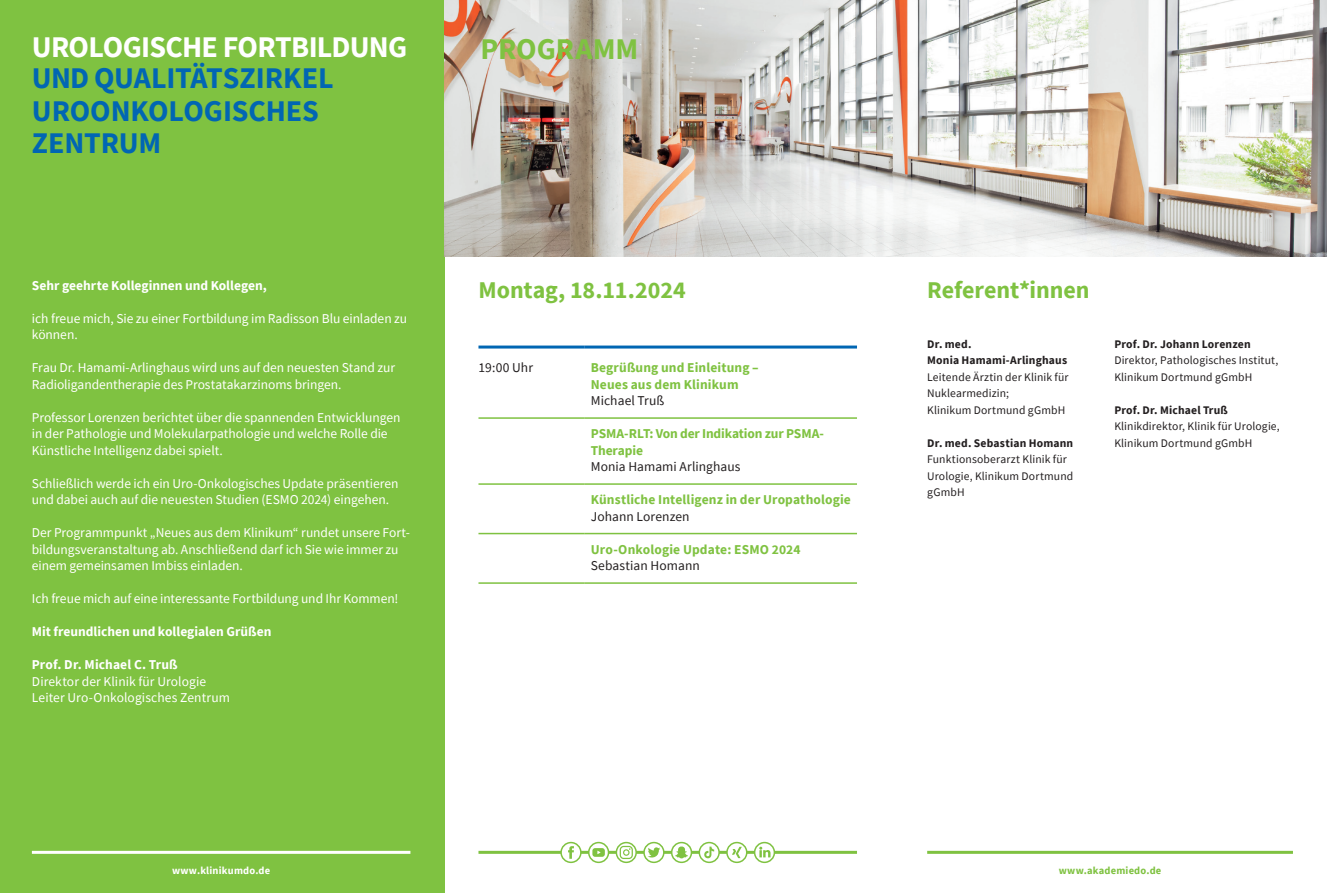
<style>
.page{position:relative;width:1327px;height:893px;background:#fff}
.page>*{position:absolute;margin:0;border:0;box-sizing:border-box;transform-origin:0 0}
.t1{font:700 30px/32.5px "Source Sans Pro";letter-spacing:-.005em;color:#0166b3}
.t2{font:700 30px "Source Sans Pro";letter-spacing:-.025em;color:#fff}
.t3{font:700 30px "Source Sans Pro";letter-spacing:-.005em;color:#7fc241}
.t4{font:700 24px "Source Sans Pro";letter-spacing:-.005em;color:#7fc241}
.t5{font:13.5px/16.5px "Source Sans Pro";letter-spacing:-.005em;color:#fff}
.t6{font:700 13.5px/16.5px "Source Sans Pro";letter-spacing:.01em;color:#7fc241}
.t7{font:700 13.5px "Source Sans Pro";color:#fff}
.t8{font:13.5px "Source Sans Pro";letter-spacing:.005em;color:#231f20}
.t9{font:700 13.5px/16.5px "Source Sans Pro";letter-spacing:-.01em;color:#7fc241}
.t10{font:11.7px/16.5px "Source Sans Pro";letter-spacing:.01em;color:#231f20}
.t11{font:700 11.7px/16.5px "Source Sans Pro";letter-spacing:.015em;color:#231f20}
.t12{font:700 10.5px "Source Sans Pro";letter-spacing:.02em;color:#fff}
.t13{font:700 10.5px "Source Sans Pro";letter-spacing:.02em;color:#7fc241}
</style>
<div class="page">
<div style="left:0;top:0;width:444px;height:893px;background:#7fc241"></div>
<hr style="left:478px;top:851px;width:379px;height:3px;background:#7fc241">
<hr style="left:32px;top:851px;width:378px;height:3px;background:#fff">
<hr style="left:927px;top:851px;width:366px;height:3px;background:#7fc241">
<hr style="left:478px;top:417px;width:107px;height:2px;background:#7fc241">
<hr style="left:585px;top:417px;width:272px;height:2px;background:#7fc241">
<hr style="left:478px;top:483px;width:107px;height:2px;background:#7fc241">
<hr style="left:585px;top:483px;width:272px;height:2px;background:#7fc241">
<hr style="left:478px;top:533px;width:107px;height:1px;background:#7fc241">
<hr style="left:585px;top:533px;width:272px;height:1px;background:#7fc241">
<hr style="left:478px;top:582px;width:107px;height:2px;background:#7fc241">
<hr style="left:585px;top:582px;width:272px;height:2px;background:#7fc241">
<hr style="left:478px;top:346px;width:107px;height:3px;background:#0166b3">
<hr style="left:585px;top:346px;width:272px;height:3px;background:#0166b3">
<img style="left:444px;top:0;width:883px;height:257px">
<svg style="left:644px;top:843px;width:20px;height:19px"></svg>
<div style="left:643px;top:842px;width:21px;height:21px;border:2px solid #7fc241;border-radius:50%"></div>
<svg style="left:648px;top:847px;width:12px;height:11px"></svg>
<div style="left:561px;top:843px;width:20px;height:19px;background:#fff;border-radius:50%"></div>
<div style="left:560px;top:842px;width:21px;height:21px;border:2px solid #7fc241;border-radius:50%"></div>
<svg style="left:568px;top:846px;width:6px;height:13px"></svg>
<div style="left:589px;top:843px;width:19px;height:19px;background:#fff;border-radius:50%"></div>
<div style="left:588px;top:842px;width:21px;height:21px;border:2px solid #7fc241;border-radius:50%"></div>
<svg style="left:592px;top:848px;width:13px;height:9px"></svg>
<svg style="left:616px;top:843px;width:20px;height:19px"></svg>
<div style="left:615px;top:842px;width:22px;height:21px;border:2px solid #7fc241;border-radius:50%"></div>
<svg style="left:620px;top:846px;width:13px;height:13px"></svg>
<svg style="left:671px;top:843px;width:20px;height:19px"></svg>
<div style="left:671px;top:842px;width:21px;height:21px;border:2px solid #7fc241;border-radius:50%"></div>
<svg style="left:675px;top:846px;width:13px;height:13px"></svg>
<svg style="left:754px;top:843px;width:20px;height:19px"></svg>
<div style="left:754px;top:842px;width:21px;height:21px;border:2px solid #7fc241;border-radius:50%"></div>
<svg style="left:759px;top:847px;width:11px;height:10px"></svg>
<svg style="left:727px;top:843px;width:20px;height:19px"></svg>
<div style="left:726px;top:842px;width:21px;height:21px;border:2px solid #7fc241;border-radius:50%"></div>
<svg style="left:732px;top:847px;width:10px;height:11px"></svg>
<svg style="left:699px;top:843px;width:20px;height:19px"></svg>
<div style="left:698px;top:842px;width:22px;height:21px;border:2px solid #7fc241;border-radius:50%"></div>
<svg style="left:703px;top:847px;width:11px;height:11px"></svg>
<h1 class="t2" style="left:32px;top:26px;width:377px">UROLOGISCHE FORTBILDUNG</h1>
<h1 class="t1" style="left:32px;top:61px;width:303px">UND QUALITÄTSZIRKEL<br>UROONKOLOGISCHES<br>ZENTRUM</h1>
<p class="t7" style="left:32px;top:276px;width:236px">Sehr geehrte Kolleginnen und Kollegen,</p>
<p class="t5" style="left:32px;top:310px;width:377px">ich freue mich, Sie zu einer Fortbildung im Radisson Blu einladen zu können.</p>
<p class="t5" style="left:32px;top:359px;width:365px">Frau Dr. Hamami-Arlinghaus wird uns auf den neuesten Stand zur<br>Radioligandentherapie des Prostatakarzinoms bringen.</p>
<p class="t5" style="left:32px;top:409px;width:370px">Professor Lorenzen berichtet über die spannenden Entwicklungen in der Pathologie und Molekularpathologie und welche Rolle die<br>Künstliche Intelligenz dabei spielt.</p>
<p class="t5" style="left:32px;top:475px;width:368px">Schließlich werde ich ein Uro-Onkologisches Update präsentieren und dabei auch auf die neuesten Studien (ESMO 2024) eingehen.</p>
<p class="t5" style="left:32px;top:524px;width:379px">Der Programmpunkt „Neues aus dem Klinikum“ rundet unsere Fort&shy;bildungsveranstaltung ab. Anschließend darf ich Sie wie immer zu einem gemeinsamen Imbiss einladen.</p>
<p class="t5" style="left:32px;top:590px;width:368px">Ich freue mich auf eine interessante Fortbildung und Ihr Kommen!</p>
<p class="t7" style="left:32px;top:623px;width:241px">Mit freundlichen und kollegialen Grüßen</p>
<p class="t7" style="left:32px;top:656px;width:147px">Prof. Dr. Michael C. Truß</p>
<p class="t5" style="left:32px;top:673px;width:200px">Direktor der Klinik für Urologie<br>Leiter Uro-Onkologisches Zentrum</p>
<h1 class="t3" style="left:480px;top:28px;width:159px">PROGRAMM</h1>
<h2 class="t4" style="left:478px;top:274px;width:209px">Montag, 18.11.2024</h2>
<p class="t8" style="left:478px;top:359px;width:56px">19:00 Uhr</p>
<p class="t6" style="left:591px;top:359px;width:169px">Begrüßung und Einleitung –<br>Neues aus dem Klinikum</p>
<p class="t8" style="left:591px;top:392px;width:75px">Michael Truß</p>
<p class="t9" style="left:591px;top:425px;width:235px">PSMA-RLT: Von der Indikation zur PSMA-<br>Therapie</p>
<p class="t8" style="left:591px;top:458px;width:151px">Monia Hamami Arlinghaus</p>
<p class="t6" style="left:591px;top:491px;width:262px">Künstliche Intelligenz in der Uropathologie</p>
<p class="t8" style="left:591px;top:508px;width:100px">Johann Lorenzen</p>
<p class="t6" style="left:591px;top:541px;width:211px">Uro-Onkologie Update: ESMO 2024</p>
<p class="t8" style="left:591px;top:557px;width:110px">Sebastian Homann</p>
<h2 class="t4" style="left:927px;top:274px;width:164px">Referent*innen</h2>
<p class="t11" style="left:927px;top:335px;width:141px">Dr. med.<br>Monia Hamami-Arlinghaus</p>
<p class="t10" style="left:927px;top:368px;width:143px">Leitende Ärztin der Klinik für<br>Nuklearmedizin;<br>Klinikum Dortmund gGmbH</p>
<p class="t11" style="left:927px;top:434px;width:148px">Dr. med. Sebastian Homann</p>
<p class="t10" style="left:927px;top:451px;width:148px">Funktionsoberarzt Klinik für<br>Urologie, Klinikum Dortmund gGmbH</p>
<p class="t11" style="left:1114px;top:335px;width:138px">Prof. Dr. Johann Lorenzen</p>
<p class="t10" style="left:1114px;top:352px;width:165px">Direktor, Pathologisches Institut,<br>Klinikum Dortmund gGmbH</p>
<p class="t11" style="left:1114px;top:401px;width:115px">Prof. Dr. Michael Truß</p>
<p class="t10" style="left:1114px;top:418px;width:167px">Klinikdirektor, Klinik für Urologie,<br>Klinikum Dortmund gGmbH</p>
<p class="t12" style="left:172px;top:864px;width:100px">www.klinikumdo.de</p>
<p class="t13" style="left:1058px;top:864px;width:104px">www.akademiedo.de</p>
</div>
